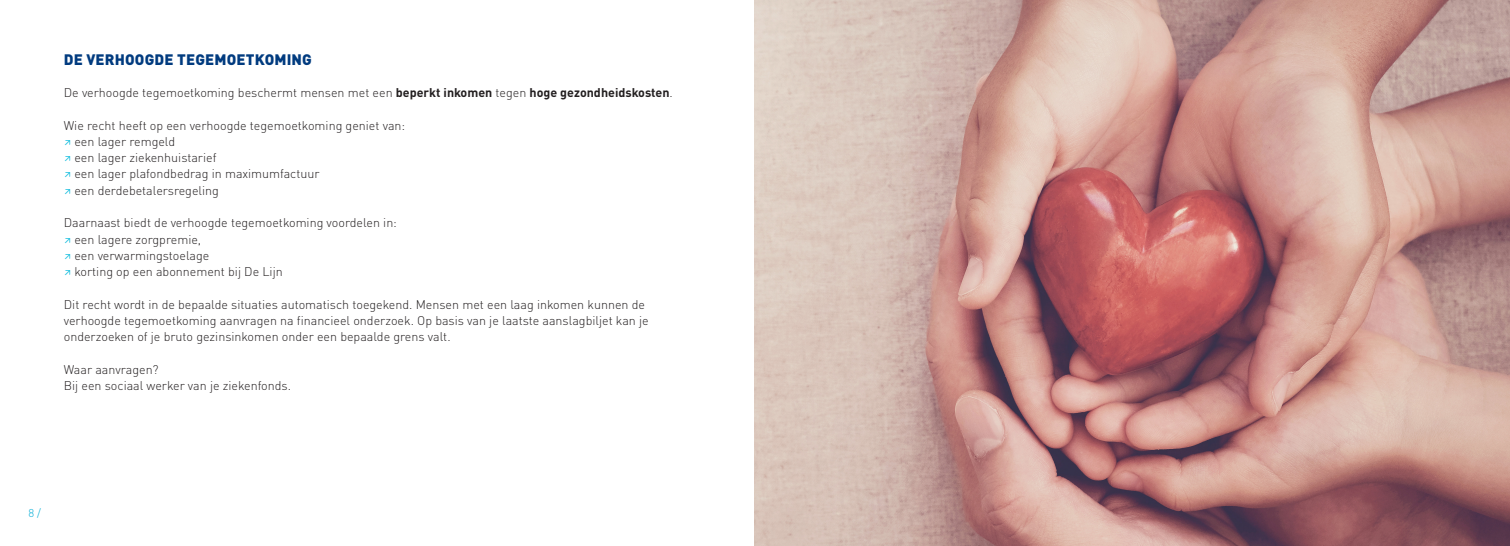
<style>
.page{position:relative;width:1510px;height:546px;background:#fff}
.page>*{position:absolute;margin:0;border:0;box-sizing:border-box;transform-origin:0 0}
.Page_Section_Title{font:900 15px "DINOT";letter-spacing:.01em;color:#013b7f}
.Opsomming_1{font:300 12.5px/16.2px "DINOT";color:#231f20}
.t1{font:300 11.25px "DINOT";color:#00acd5}
.s1{font-weight:700}
.s2{font-weight:400;font-stretch:condensed;color:#00b8db}
</style>
<div class="page">
<img style="left:755px;top:0;width:754px;height:546px">
<p class="Page_Section_Title" style="left:64px;top:49px;width:250px">DE VERHOOGDE TEGEMOETKOMING</p>
<p class="Opsomming_1" style="left:64px;top:84px;width:610px">De verhoogde tegemoetkoming beschermt mensen met een <span class="s1">beperkt inkomen</span> tegen <span class="s1">hoge gezondheidskosten</span>.</p>
<p class="Opsomming_1" style="left:64px;top:117px;width:343px">Wie recht heeft op een verhoogde tegemoetkoming geniet van:</p>
<p class="Opsomming_1" style="left:64px;top:133px;width:113px"><span class="s2">↗</span> een lager remgeld</p>
<p class="Opsomming_1" style="left:64px;top:149px;width:154px"><span class="s2">↗</span> een lager ziekenhuistarief</p>
<p class="Opsomming_1" style="left:64px;top:166px;width:257px"><span class="s2">↗</span> een lager plafondbedrag in maximumfactuur</p>
<p class="Opsomming_1" style="left:64px;top:182px;width:157px"><span class="s2">↗</span> een derdebetalersregeling</p>
<p class="Opsomming_1" style="left:64px;top:214px;width:335px">Daarnaast biedt de verhoogde tegemoetkoming voordelen in:</p>
<p class="Opsomming_1" style="left:64px;top:231px;width:139px"><span class="s2">↗</span> een lagere zorgpremie,</p>
<p class="Opsomming_1" style="left:64px;top:247px;width:147px"><span class="s2">↗</span> een verwarmingstoelage</p>
<p class="Opsomming_1" style="left:64px;top:263px;width:220px"><span class="s2">↗</span> korting op een abonnement bij De Lijn</p>
<p class="Opsomming_1" style="left:64px;top:296px;width:586px">Dit recht wordt in de bepaalde situaties automatisch toegekend. Mensen met een laag inkomen kunnen de verhoogde tegemoetkoming aanvragen na financieel onderzoek. Op basis van je laatste aanslagbiljet kan je</p>
<p class="Opsomming_1" style="left:64px;top:328px;width:388px">onderzoeken of je bruto gezinsinkomen onder een bepaalde grens valt.</p>
<p class="Opsomming_1" style="left:64px;top:361px;width:229px">Waar aanvragen?<br>Bij een sociaal werker van je ziekenfonds.</p>
<p class="t1" style="left:28px;top:506px;width:14px">8 /</p>
</div>
